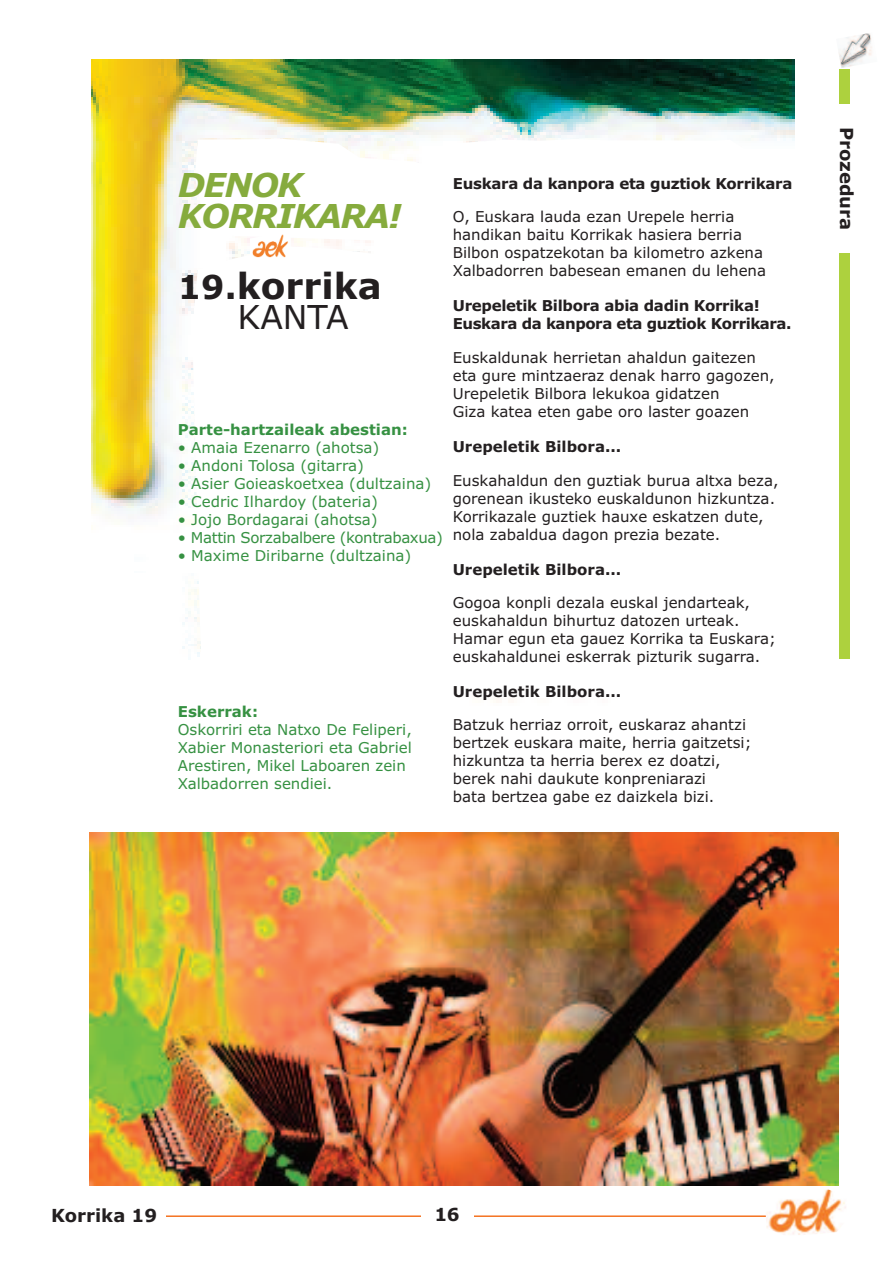
<style>
.page{position:relative;width:893px;height:1263px;background:#fff}
.page>*{position:absolute;margin:0;border:0;box-sizing:border-box;transform-origin:0 0}
.t1{font:700 36px "Verdana";color:#231f20}
.t2{font:italic 700 33px/31.5px "Verdana";letter-spacing:-.05em;color:#86ab3d}
.t3{font:33px "Verdana";color:#231f20}
.t4{font:700 18px "Verdana";color:#231f20}
.t5{font:15px/18px "Verdana";color:#231f20}
.t6{font:15px/18px "Verdana";color:#369142}
.t7{font:700 15px/18px "Verdana";letter-spacing:-.02em;color:#231f20}
.t8{font:700 15px "Verdana";color:#231f20}
.t9{font:700 15px "Verdana";color:#369142}
.t10{font:15px "Verdana";letter-spacing:-.025em;color:#369142}
.s1{font-size:33px}
</style>
<div class="page">
<hr style="left:52px;top:1215px;width:776px;height:2px;background:#f47321">
<div style="left:839px;top:70px;width:11px;height:589px;background:#add13e"></div>
<div style="left:834px;top:104px;width:22px;height:149px;background:#fff"></div>
<div style="left:421px;top:1193px;width:52px;height:44px;background:#fff"></div>
<img style="left:765px;top:1190px;width:81px;height:45px">
<img style="left:839px;top:33px;width:33px;height:35px">
<div style="left:51px;top:1208px;width:115px;height:30px;background:#fff"></div>
<img style="left:91px;top:60px;width:704px;height:643px">
<svg style="left:193px;top:139px;width:583px;height:560px"></svg>
<img style="left:250px;top:234px;width:41px;height:26px">
<img style="left:89px;top:832px;width:750px;height:354px">
<h2 class="t2" style="left:178px;top:170px;width:226px">DENOK<br>KORRIKARA!</h2>
<h1 class="t1" style="left:178px;top:266px;width:206px"><span class="s1">19.</span>korrika</h1>
<h2 class="t3" style="left:237px;top:298px;width:113px">KANTA</h2>
<p class="t9" style="left:178px;top:421px;width:231px">Parte-hartzaileak abestian:</p>
<p class="t6" style="left:178px;top:439px;width:203px">• Amaia Ezenarro (ahotsa)</p>
<p class="t6" style="left:178px;top:457px;width:188px">• Andoni Tolosa (gitarra)</p>
<p class="t6" style="left:178px;top:475px;width:255px">• Asier Goieaskoetxea (dultzaina)</p>
<p class="t6" style="left:178px;top:493px;width:201px">• Cedric Ilhardoy (bateria)</p>
<p class="t6" style="left:178px;top:511px;width:201px">• Jojo Bordagarai (ahotsa)</p>
<p class="t10" style="left:178px;top:529px;width:267px">• Mattin Sorzabalbere (kontrabaxua)</p>
<p class="t6" style="left:178px;top:547px;width:235px">• Maxime Diribarne (dultzaina)</p>
<p class="t9" style="left:178px;top:703px;width:82px">Eskerrak:</p>
<p class="t6" style="left:178px;top:721px;width:235px">Oskorriri eta Natxo De Feliperi,<br>Xabier Monasteriori eta Gabriel<br>Arestiren, Mikel Laboaren zein<br>Xalbadorren sendiei.</p>
<p class="t7" style="left:453px;top:175px;width:341px">Euskara da kanpora eta guztiok Korrikara</p>
<p class="t5" style="left:453px;top:208px;width:315px">O, Euskara lauda ezan Urepele herria handikan baitu Korrikak hasiera berria Bilbon ospatzekotan ba kilometro azkena Xalbadorren babesean emanen du lehena</p>
<p class="t7" style="left:453px;top:297px;width:340px">Urepeletik Bilbora abia dadin Korrika!<br>Euskara da kanpora eta guztiok Korrikara.</p>
<p class="t5" style="left:453px;top:349px;width:323px">Euskaldunak herrietan ahaldun gaitezen eta gure mintzaeraz denak harro gagozen, Urepeletik Bilbora lekukoa gidatzen<br>Giza katea eten gabe oro laster goazen</p>
<p class="t8" style="left:453px;top:438px;width:170px">Urepeletik Bilbora...</p>
<p class="t5" style="left:453px;top:472px;width:327px">Euskahaldun den guztiak burua altxa beza, gorenean ikusteko euskaldunon hizkuntza.<br>Korrikazale guztiek hauxe eskatzen dute, nola zabaldua dagon prezia bezate.</p>
<p class="t8" style="left:453px;top:561px;width:170px">Urepeletik Bilbora...</p>
<p class="t5" style="left:453px;top:594px;width:325px">Gogoa konpli dezala euskal jendarteak, euskahaldun bihurtuz datozen urteak.<br>Hamar egun eta gauez Korrika ta Euskara; euskahaldunei eskerrak pizturik sugarra.</p>
<p class="t8" style="left:453px;top:682px;width:170px">Urepeletik Bilbora...</p>
<p class="t5" style="left:453px;top:715px;width:300px">Batzuk herriaz orroit, euskaraz ahantzi bertzek euskara maite, herria gaitzetsi; hizkuntza ta herria berex ez doatzi, berek nahi daukute konpreniarazi<br>bata bertzea gabe ez daizkela bizi.</p>
<p class="t4" style="left:857px;top:127px;width:105px;rotate:90deg">Prozedura</p>
<p class="t4" style="left:51px;top:1205px;width:108px">Korrika 19</p>
<p class="t4" style="left:434px;top:1205px;width:27px">16</p>
</div>
